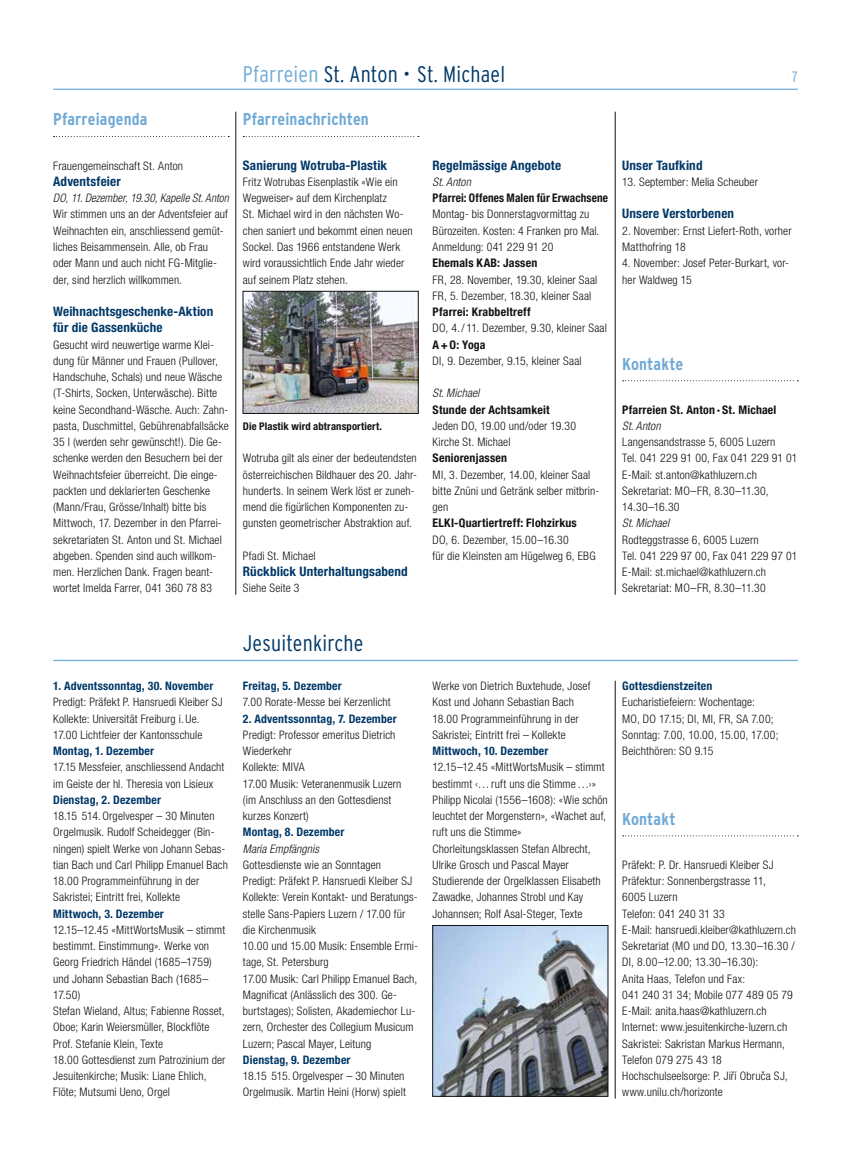
<style>
.page{position:relative;width:851px;height:1170px;background:#fff}
.page>*{position:absolute;margin:0;border:0;box-sizing:border-box;transform-origin:0 0}
.t1{font:300 condensed 22.5px "Interstate";letter-spacing:.01em;color:#003868}
.t2{font:700 condensed 17.12px "Interstate";letter-spacing:.01em;color:#70aad6}
.t3{font:300 condensed 15px "Interstate";color:#70aad6}
.t4{font:700 condensed 13.12px/16.2px "Helvetica Neue LT Std";letter-spacing:.015em;color:#003868}
.t5{font:700 condensed 11.88px "Helvetica Neue LT Std";letter-spacing:.015em;color:#111212}
.t6{font:700 condensed 11.88px "Helvetica Neue LT Std";letter-spacing:.015em;color:#111212;scale:.95 1}
.t7{font:300 condensed 11.75px/16.2px "Helvetica Neue LT Std";letter-spacing:.01em;color:#111212}
.t8{font:700 condensed 11.75px "Helvetica Neue LT Std";letter-spacing:.015em;color:#003868}
.t9{font:italic 300 condensed 11.75px "Helvetica Neue LT Std";letter-spacing:.01em;color:#111212}
.t10{font:italic 300 condensed 11.75px "Helvetica Neue LT Std";letter-spacing:.01em;color:#111212;scale:.96 1}
.t11{font:700 condensed 10.62px "Helvetica Neue LT Std";letter-spacing:.015em;color:#111212}
.s1{color:#70aad6}
</style>
<div class="page">
<svg style="left:243px;top:136px;width:176px;height:1px"></svg>
<hr style="left:53px;top:89px;width:744px;height:1px;background:#70aad6">
<svg style="left:54px;top:136px;width:175px;height:1px"></svg>
<svg style="left:622px;top:380px;width:176px;height:1px"></svg>
<hr style="left:615px;top:112px;width:1px;height:482px;background:#111212">
<img style="left:245px;top:293px;width:171px;height:118px">
<div style="left:243px;top:291px;width:175px;height:122px;border:1px solid #111212"></div>
<hr style="left:235px;top:112px;width:1px;height:482px;background:#111212">
<hr style="left:53px;top:659px;width:744px;height:2px;background:#70aad6">
<svg style="left:622px;top:835px;width:176px;height:1px"></svg>
<hr style="left:615px;top:680px;width:1px;height:418px;background:#111212">
<img style="left:434px;top:927px;width:172px;height:167px">
<div style="left:432px;top:925px;width:176px;height:171px;border:1px solid #111212"></div>
<h2 class="t2" style="left:53px;top:110px;width:96px">Pfarreiagenda</h2>
<p class="t7" style="left:53px;top:157px;width:131px">Frauengemeinschaft St. Anton</p>
<p class="t4" style="left:53px;top:173px;width:69px">Adventsfeier</p>
<p class="t10" style="left:53px;top:191px;width:184px">DO, 11. Dezember, 19.30, Kapelle St. Anton</p>
<p class="t7" style="left:53px;top:206px;width:176px">Wir stimmen uns an der Adventsfeier auf Weihnachten ein, anschliessend gemüt&shy;liches Beisammensein. Alle, ob Frau oder Mann und auch nicht FG-Mitglie&shy;der, sind herzlich willkommen.</p>
<p class="t4" style="left:53px;top:303px;width:162px">Weihnachtsgeschenke-Aktion für die Gassenküche</p>
<p class="t7" style="left:53px;top:336px;width:177px">Gesucht wird neuwertige warme Klei&shy;dung für Männer und Frauen (Pullover, Handschuhe, Schals) und neue Wäsche (T-Shirts, Socken, Unterwäsche). Bitte keine Secondhand-Wäsche. Auch: Zahn&shy;pasta, Duschmittel, Gebührenabfallsäcke 35 l (werden sehr gewünscht!). Die Ge&shy;schenke werden den Besuchern bei der Weihnachtsfeier überreicht. Die einge&shy;packten und deklarierten Geschenke (Mann/Frau, Grösse/Inhalt) bitte bis Mittwoch, 17. Dezember in den Pfarrei&shy;sekretariaten St. Anton und St. Michael abgeben. Spenden sind auch willkom&shy;men. Herzlichen Dank. Fragen beant&shy;wortet Imelda Farrer, 041 360 78 83</p>
<h1 class="t1" style="left:243px;top:62px;width:264px"><span class="s1">Pfarreien</span> St. Anton • St. Michael</h1>
<p class="t3" style="left:791px;top:68px;width:8px">7</p>
<h2 class="t2" style="left:243px;top:110px;width:127px">Pfarreinachrichten</h2>
<p class="t4" style="left:243px;top:157px;width:146px">Sanierung Wotruba-Plastik</p>
<p class="t7" style="left:243px;top:173px;width:171px">Fritz Wotrubas Eisenplastik «Wie ein Wegweiser» auf dem Kirchenplatz<br>St. Michael wird in den nächsten Wo&shy;chen saniert und bekommt einen neuen Sockel. Das 1966 entstandene Werk wird voraussichtlich Ende Jahr wieder auf seinem Platz stehen.</p>
<p class="t11" style="left:243px;top:419px;width:141px">Die Plastik wird abtransportiert.</p>
<p class="t7" style="left:243px;top:450px;width:176px">Wotruba gilt als einer der bedeutendsten österreichischen Bildhauer des 20. Jahr&shy;hunderts. In seinem Werk löst er zuneh&shy;mend die figürlichen Komponenten zu&shy;gunsten geometrischer Abstraktion auf.</p>
<p class="t7" style="left:243px;top:547px;width:74px">Pfadi St. Michael</p>
<p class="t4" style="left:243px;top:563px;width:166px">Rückblick Unterhaltungsabend</p>
<p class="t7" style="left:243px;top:580px;width:58px">Siehe Seite 3</p>
<p class="t4" style="left:432px;top:157px;width:130px">Regelmässige Angebote</p>
<p class="t9" style="left:432px;top:175px;width:40px">St. Anton</p>
<p class="t6" style="left:432px;top:191px;width:186px">Pfarrei: Offenes Malen für Erwachsene</p>
<p class="t7" style="left:432px;top:206px;width:168px">Montag- bis Donnerstagvormittag zu<br>Bürozeiten. Kosten: 4 Franken pro Mal.<br>Anmeldung: 041 229 91 20</p>
<p class="t5" style="left:432px;top:256px;width:106px">Ehemals KAB: Jassen</p>
<p class="t7" style="left:432px;top:271px;width:166px">FR, 28. November, 19.30, kleiner Saal<br>FR, 5. Dezember, 18.30, kleiner Saal</p>
<p class="t5" style="left:432px;top:304px;width:100px">Pfarrei: Krabbeltreff</p>
<p class="t7" style="left:432px;top:320px;width:176px">DO, 4. / 11. Dezember, 9.30, kleiner Saal</p>
<p class="t5" style="left:432px;top:337px;width:55px">A+O: Yoga</p>
<p class="t7" style="left:432px;top:352px;width:150px">DI, 9. Dezember, 9.15, kleiner Saal</p>
<p class="t9" style="left:432px;top:386px;width:48px">St. Michael</p>
<p class="t5" style="left:432px;top:402px;width:119px">Stunde der Achtsamkeit</p>
<p class="t7" style="left:432px;top:417px;width:145px">Jeden DO, 19.00 und/oder 19.30<br>Kirche St. Michael</p>
<p class="t5" style="left:432px;top:451px;width:76px">Seniorenjassen</p>
<p class="t7" style="left:432px;top:466px;width:168px">MI, 3. Dezember, 14.00, kleiner Saal bitte Znüni und Getränk selber mitbrin&shy;gen</p>
<p class="t5" style="left:432px;top:516px;width:146px">ELKI-Quartiertreff: Flohzirkus</p>
<p class="t7" style="left:432px;top:531px;width:165px">DO, 6. Dezember, 15.00–16.30<br>für die Kleinsten am Hügelweg 6, EBG</p>
<p class="t4" style="left:622px;top:157px;width:82px">Unser Taufkind</p>
<p class="t7" style="left:622px;top:173px;width:137px">13. September: Melia Scheuber</p>
<p class="t4" style="left:622px;top:205px;width:113px">Unsere Verstorbenen</p>
<p class="t7" style="left:622px;top:222px;width:171px">2. November: Ernst Liefert-Roth, vorher<br>Matthofring 18</p>
<p class="t7" style="left:622px;top:255px;width:168px">4. November: Josef Peter-Burkart, vor&shy;her Waldweg 15</p>
<h2 class="t2" style="left:622px;top:354px;width:63px">Kontakte</h2>
<p class="t5" style="left:622px;top:402px;width:156px">Pfarreien St. Anton ∙ St. Michael</p>
<p class="t9" style="left:622px;top:419px;width:40px">St. Anton</p>
<p class="t7" style="left:622px;top:433px;width:177px">Langensandstrasse 5, 6005 Luzern<br>Tel. 041 229 91 00, Fax 041 229 91 01<br>E-Mail: st.anton@kathluzern.ch<br>Sekretariat: MO–FR, 8.30–11.30,<br>14.30–16.30</p>
<p class="t9" style="left:622px;top:516px;width:48px">St. Michael</p>
<p class="t7" style="left:622px;top:531px;width:177px">Rodteggstrasse 6, 6005 Luzern<br>Tel. 041 229 97 00, Fax 041 229 97 01<br>E-Mail: st.michael@kathluzern.ch Sekretariat: MO–FR, 8.30–11.30</p>
<p class="t8" style="left:53px;top:678px;width:162px">1. Adventssonntag, 30. November</p>
<p class="t7" style="left:53px;top:693px;width:171px">Predigt: Präfekt P. Hansruedi Kleiber SJ<br>Kollekte: Universität Freiburg i. Ue.<br>17.00 Lichtfeier der Kantonsschule</p>
<p class="t8" style="left:53px;top:743px;width:102px">Montag, 1. Dezember</p>
<p class="t7" style="left:53px;top:758px;width:173px">17.15 Messfeier, anschliessend Andacht im Geiste der hl. Theresia von Lisieux</p>
<p class="t8" style="left:53px;top:792px;width:109px">Dienstag, 2. Dezember</p>
<p class="t7" style="left:53px;top:807px;width:176px">18.15 514. Orgelvesper – 30 Minuten Orgelmusik. Rudolf Scheidegger (Bin&shy;ningen) spielt Werke von Johann Sebas&shy;tian Bach und Carl Philipp Emanuel Bach 18.00 Programmeinführung in der Sakristei; Eintritt frei, Kollekte</p>
<p class="t8" style="left:53px;top:906px;width:112px">Mittwoch, 3. Dezember</p>
<p class="t7" style="left:53px;top:921px;width:174px">12.15–12.45 «MittWortsMusik – stimmt bestimmt. Einstimmung». Werke von Georg Friedrich Händel (1685–1759) und Johann Sebastian Bach (1685– 17.50)<br>Stefan Wieland, Altus; Fabienne Rosset, Oboe; Karin Weiersmüller, Blockflöte Prof. Stefanie Klein, Texte<br>18.00 Gottesdienst zum Patrozinium der Jesuitenkirche; Musik: Liane Ehlich, Flöte; Mutsumi Ueno, Orgel</p>
<h1 class="t1" style="left:243px;top:630px;width:122px">Jesuitenkirche</h1>
<p class="t8" style="left:243px;top:678px;width:100px">Freitag, 5. Dezember</p>
<p class="t7" style="left:243px;top:693px;width:149px">7.00 Rorate-Messe bei Kerzenlicht</p>
<p class="t8" style="left:243px;top:711px;width:155px">2. Adventssonntag, 7. Dezember</p>
<p class="t7" style="left:243px;top:726px;width:160px">Predigt: Professor emeritus Dietrich<br>Wiederkehr<br>Kollekte: MIVA<br>17.00 Musik: Veteranenmusik Luzern (im Anschluss an den Gottesdienst kurzes Konzert)</p>
<p class="t8" style="left:243px;top:825px;width:103px">Montag, 8. Dezember</p>
<p class="t9" style="left:243px;top:841px;width:78px">Maria Empfängnis</p>
<p class="t7" style="left:243px;top:856px;width:177px">Gottesdienste wie an Sonntagen<br>Predigt: Präfekt P. Hansruedi Kleiber SJ Kollekte: Verein Kontakt- und Beratungs&shy;stelle Sans-Papiers Luzern / 17.00 für die Kirchenmusik<br>10.00 und 15.00 Musik: Ensemble Ermi&shy;tage, St. Petersburg<br>17.00 Musik: Carl Philipp Emanuel Bach, Magnificat (Anlässlich des 300. Ge&shy;burtstages); Solisten, Akademiechor Lu&shy;zern, Orchester des Collegium Musicum Luzern; Pascal Mayer, Leitung</p>
<p class="t8" style="left:243px;top:1052px;width:109px">Dienstag, 9. Dezember</p>
<p class="t7" style="left:243px;top:1067px;width:164px">18.15 515. Orgelvesper – 30 Minuten<br>Orgelmusik. Martin Heini (Horw) spielt</p>
<p class="t7" style="left:432px;top:677px;width:159px">Werke von Dietrich Buxtehude, Josef Kost und Johann Sebastian Bach 18.00 Programmeinführung in der Sakristei; Eintritt frei – Kollekte</p>
<p class="t8" style="left:432px;top:743px;width:117px">Mittwoch, 10. Dezember</p>
<p class="t7" style="left:432px;top:758px;width:177px">12.15–12.45 «MittWortsMusik – stimmt bestimmt ‹…ruft uns die Stimme…›» Philipp Nicolai (1556–1608): «Wie schön leuchtet der Morgenstern», «Wachet auf, ruft uns die Stimme» Chorleitungsklassen Stefan Albrecht, Ulrike Grosch und Pascal Mayer Studierende der Orgelklassen Elisabeth Zawadke, Johannes Strobl und Kay Johannsen; Rolf Asal-Steger, Texte</p>
<p class="t8" style="left:622px;top:678px;width:92px">Gottesdienstzeiten</p>
<p class="t7" style="left:622px;top:693px;width:158px">Eucharistiefeiern: Wochentage:<br>MO, DO 17.15; DI, MI, FR, SA 7.00;<br>Sonntag: 7.00, 10.00, 15.00, 17.00;<br>Beichthören: SO 9.15</p>
<h2 class="t2" style="left:622px;top:809px;width:55px">Kontakt</h2>
<p class="t7" style="left:622px;top:856px;width:175px">Präfekt: P. Dr. Hansruedi Kleiber SJ<br>Präfektur: Sonnenbergstrasse 11,<br>6005 Luzern<br>Telefon: 041 240 31 33<br>E-Mail: hansruedi.kleiber@kathluzern.ch<br>Sekretariat (MO und DO, 13.30–16.30 /<br>DI, 8.00–12.00; 13.30–16.30):<br>Anita Haas, Telefon und Fax:<br>041 240 31 34; Mobile 077 489 05 79<br>E-Mail: anita.haas@kathluzern.ch<br>Internet: www.jesuitenkirche-luzern.ch<br>Sakristei: Sakristan Markus Hermann,<br>Telefon 079 275 43 18<br>Hochschulseelsorge: P. Jirˇí Obrucˇa SJ, www.unilu.ch/horizonte</p>
</div>
